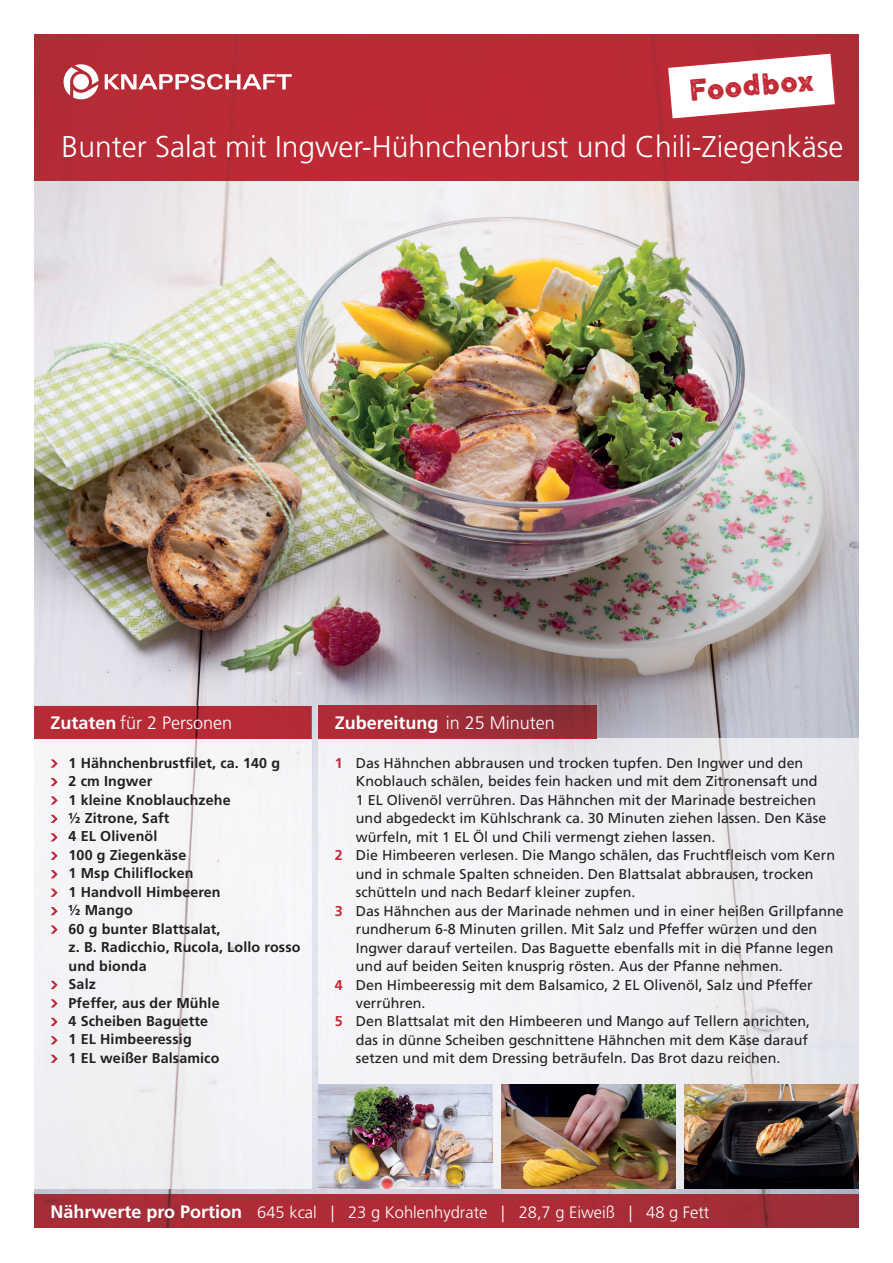
<style>
.page{position:relative;width:893px;height:1263px;background:#fff}
.page>*{position:absolute;margin:0;border:0;box-sizing:border-box;transform-origin:0 0}
.t1{font:37.5px "Noyh A Bistro Rough";color:#c32835}
.t2{font:300 30px "Frutiger";color:#fff}
.t3{font:700 18px "Frutiger";color:#fff}
.t4{font:300 18px "Frutiger";color:#fff}
.t5{font:300 16.5px "Frutiger";color:#fff}
.t6{font:14.25px "Frutiger";color:#231f20}
.t7{font:700 14.25px/18.5px "Frutiger";letter-spacing:.01em;color:#231f20}
.s1{font-weight:700}
.s2{font-weight:300}
.s3{font-weight:700;color:#c32835}
.s4{font-weight:700;font-size:18px}
</style>
<div class="page">
<img style="left:34px;top:181px;width:825px;height:1014px">
<img style="left:34px;top:1195px;width:825px;height:32px">
<img style="left:34px;top:706px;width:278px;height:482px">
<img style="left:318px;top:738px;width:541px;height:450px">
<svg style="left:51px;top:759px;width:7px;height:9px"></svg>
<svg style="left:51px;top:778px;width:7px;height:8px"></svg>
<svg style="left:51px;top:796px;width:7px;height:8px"></svg>
<svg style="left:51px;top:815px;width:7px;height:8px"></svg>
<svg style="left:51px;top:833px;width:7px;height:8px"></svg>
<svg style="left:51px;top:852px;width:7px;height:8px"></svg>
<svg style="left:51px;top:870px;width:7px;height:8px"></svg>
<svg style="left:51px;top:889px;width:7px;height:8px"></svg>
<svg style="left:51px;top:907px;width:7px;height:8px"></svg>
<svg style="left:51px;top:925px;width:7px;height:9px"></svg>
<svg style="left:51px;top:981px;width:7px;height:8px"></svg>
<svg style="left:51px;top:999px;width:7px;height:8px"></svg>
<svg style="left:51px;top:1018px;width:7px;height:8px"></svg>
<svg style="left:51px;top:1036px;width:7px;height:8px"></svg>
<svg style="left:51px;top:1055px;width:7px;height:8px"></svg>
<img style="left:318px;top:706px;width:278px;height:33px">
<img style="left:318px;top:1084px;width:175px;height:104px">
<img style="left:685px;top:1084px;width:174px;height:104px">
<img style="left:501px;top:1084px;width:175px;height:104px">
<img style="left:34px;top:34px;width:825px;height:147px">
<svg style="left:105px;top:74px;width:187px;height:16px"></svg>
<svg style="left:63px;top:64px;width:36px;height:35px"></svg>
<svg style="left:666px;top:51px;width:171px;height:70px"></svg>
<h1 class="t1" style="left:687px;top:67px;width:127px;rotate:-5deg">Foodbox</h1>
<h2 class="t2" style="left:62px;top:130px;width:783px">Bunter Salat mit Ingwer-Hühnchenbrust und Chili-Ziegenkäse</h2>
<p class="t4" style="left:51px;top:712px;width:183px"><span class="s1">Zutaten</span> für 2 Personen</p>
<p class="t3" style="left:335px;top:712px;width:221px">Zubereitung <span class="s2">in 25 Minuten</span></p>
<p class="t6" style="left:335px;top:755px;width:470px"><span class="s3">1</span> Das Hähnchen abbrausen und trocken tupfen. Den Ingwer und den</p>
<p class="t6" style="left:356px;top:773px;width:463px">Knoblauch schälen, beides fein hacken und mit dem Zitronensaft und</p>
<p class="t6" style="left:356px;top:792px;width:462px">1 EL Olivenöl verrühren. Das Hähnchen mit der Marinade bestreichen</p>
<p class="t6" style="left:356px;top:810px;width:472px">und abgedeckt im Kühlschrank ca. 30 Minuten ziehen lassen. Den Käse</p>
<p class="t6" style="left:356px;top:828px;width:361px">würfeln, mit 1 EL Öl und Chili vermengt ziehen lassen.</p>
<p class="t6" style="left:335px;top:847px;width:502px"><span class="s3">2</span> Die Himbeeren verlesen. Die Mango schälen, das Fruchtfleisch vom Kern</p>
<p class="t6" style="left:356px;top:865px;width:459px">und in schmale Spalten schneiden. Den Blattsalat abbrausen, trocken</p>
<p class="t6" style="left:356px;top:884px;width:281px">schütteln und nach Bedarf kleiner zupfen.</p>
<p class="t6" style="left:335px;top:902px;width:510px"><span class="s3">3</span> Das Hähnchen aus der Marinade nehmen und in einer heißen Grillpfanne</p>
<p class="t6" style="left:356px;top:921px;width:463px">rundherum 6-8 Minuten grillen. Mit Salz und Pfeffer würzen und den</p>
<p class="t6" style="left:356px;top:939px;width:479px">Ingwer darauf verteilen. Das Baguette ebenfalls mit in die Pfanne legen</p>
<p class="t6" style="left:356px;top:958px;width:428px">und auf beiden Seiten knusprig rösten. Aus der Pfanne nehmen.</p>
<p class="t6" style="left:335px;top:976px;width:479px"><span class="s3">4</span> Den Himbeeressig mit dem Balsamico, 2 EL Olivenöl, Salz und Pfeffer</p>
<p class="t6" style="left:356px;top:995px;width:71px">verrühren.</p>
<p class="t6" style="left:335px;top:1013px;width:477px"><span class="s3">5</span> Den Blattsalat mit den Himbeeren und Mango auf Tellern anrichten,</p>
<p class="t6" style="left:356px;top:1031px;width:454px">das in dünne Scheiben geschnittene Hähnchen mit dem Käse darauf</p>
<p class="t6" style="left:356px;top:1050px;width:426px">setzen und mit dem Dressing beträufeln. Das Brot dazu reichen.</p>
<p class="t7" style="left:69px;top:753px;width:233px">1 Hähnchenbrustfilet, ca. 140 g<br>2 cm Ingwer<br>1 kleine Knoblauchzehe<br>½ Zitrone, Saft<br>4 EL Olivenöl<br>100 g Ziegenkäse<br>1 Msp Chiliflocken<br>1 Handvoll Himbeeren<br>½ Mango<br>60 g bunter Blattsalat,<br>z. B. Radicchio, Rucola, Lollo rosso und bionda<br>Salz<br>Pfeffer, aus der Mühle<br>4 Scheiben Baguette<br>1 EL Himbeeressig<br>1 EL weißer Balsamico</p>
<p class="t5" style="left:51px;top:1203px;width:660px"><span class="s4">Nährwerte pro Portion</span> 645 kcal | 23 g Kohlenhydrate | 28,7 g Eiweiß | 48 g Fett</p>
</div>
